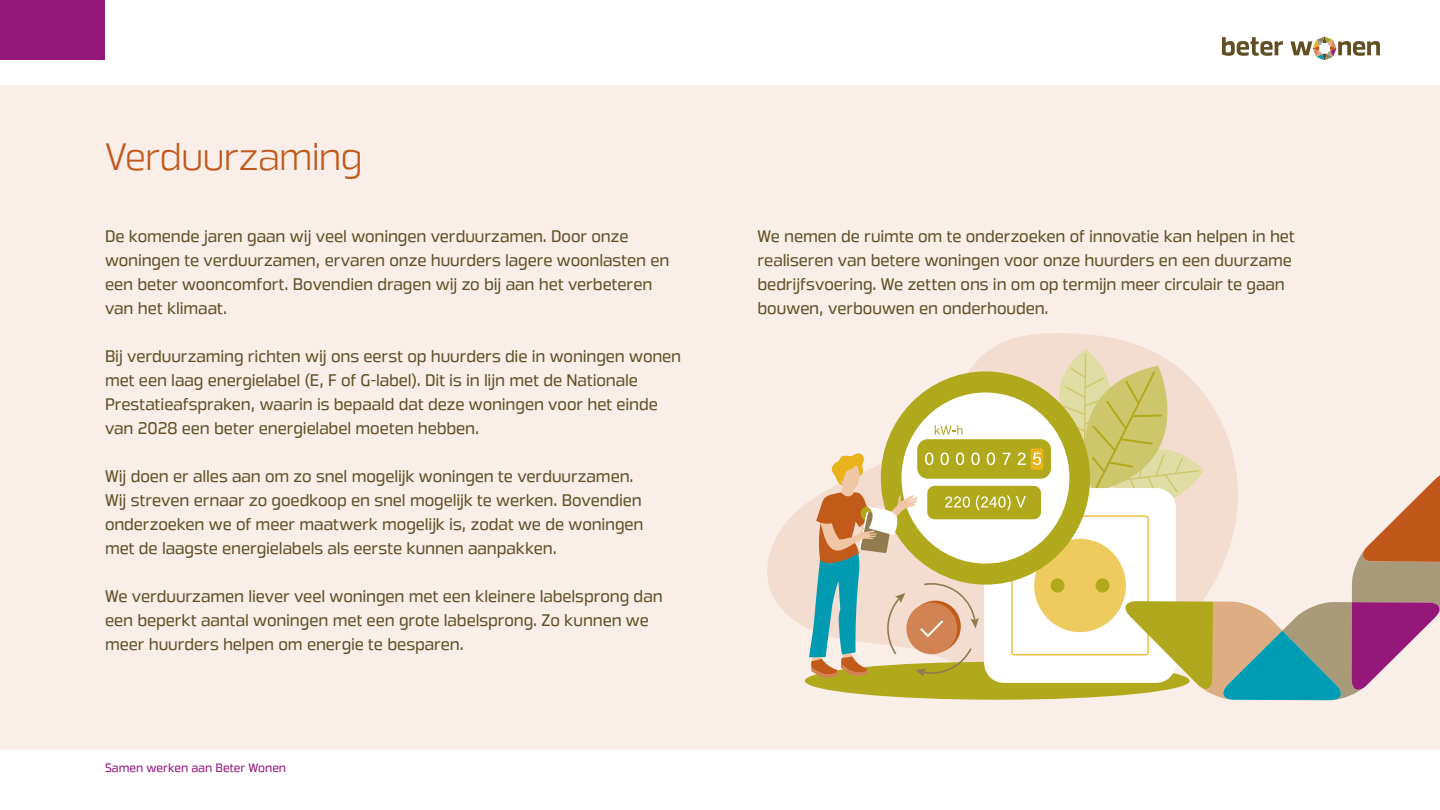
<style>
.page{position:relative;width:1440px;height:810px;background:#fff}
.page>*{position:absolute;margin:0;border:0;box-sizing:border-box;transform-origin:0 0}
.Titel_scherm{font:37.5px "Great Escape Lt";letter-spacing:-.015em;color:#c2591c}
.Body_scherm{font:16.5px/24px "Great Escape Bk";letter-spacing:-.005em;color:#614f24}
.t1{font:12px "Great Escape Bk";letter-spacing:-.005em;color:#96177a}
</style>
<div class="page">
<svg style="left:1222px;top:37px;width:61px;height:19px"></svg>
<svg style="left:1290px;top:37px;width:90px;height:23px"></svg>
<div style="left:0;top:0;width:105px;height:60px;background:#96177a"></div>
<div style="left:0;top:86px;width:1440px;height:664px;background:#f9eee8"></div>
<svg style="left:767px;top:333px;width:377px;height:351px"></svg>
<svg style="left:809px;top:348px;width:631px;height:353px"></svg>
<p class="Titel_scherm" style="left:105px;top:134px;width:259px">Verduurzaming</p>
<p class="Body_scherm" style="left:105px;top:224px;width:566px">De komende jaren gaan wij veel woningen verduurzamen. Door onze woningen te verduurzamen, ervaren onze huurders lagere woonlasten en een beter wooncomfort. Bovendien dragen wij zo bij aan het verbeteren van het klimaat.</p>
<p class="Body_scherm" style="left:105px;top:344px;width:578px">Bij verduurzaming richten wij ons eerst op huurders die in woningen wonen met een laag energielabel (E, F of G-label). Dit is in lijn met de Nationale Prestatieafspraken, waarin is bepaald dat deze woningen voor het einde van 2028 een beter energielabel moeten hebben.</p>
<p class="Body_scherm" style="left:105px;top:464px;width:540px">Wij doen er alles aan om zo snel mogelijk woningen te verduurzamen.<br>Wij streven ernaar zo goedkoop en snel mogelijk te werken. Bovendien onderzoeken we of meer maatwerk mogelijk is, zodat we de woningen met de laagste energielabels als eerste kunnen aanpakken.</p>
<p class="Body_scherm" style="left:105px;top:584px;width:559px">We verduurzamen liever veel woningen met een kleinere labelsprong dan een beperkt aantal woningen met een grote labelsprong. Zo kunnen we meer huurders helpen om energie te besparen.</p>
<p class="t1" style="left:105px;top:761px;width:183px">Samen werken aan Beter Wonen</p>
<p class="Body_scherm" style="left:758px;top:224px;width:539px">We nemen de ruimte om te onderzoeken of innovatie kan helpen in het realiseren van betere woningen voor onze huurders en een duurzame bedrijfsvoering. We zetten ons in om op termijn meer circulair te gaan bouwen, verbouwen en onderhouden.</p>
</div>
